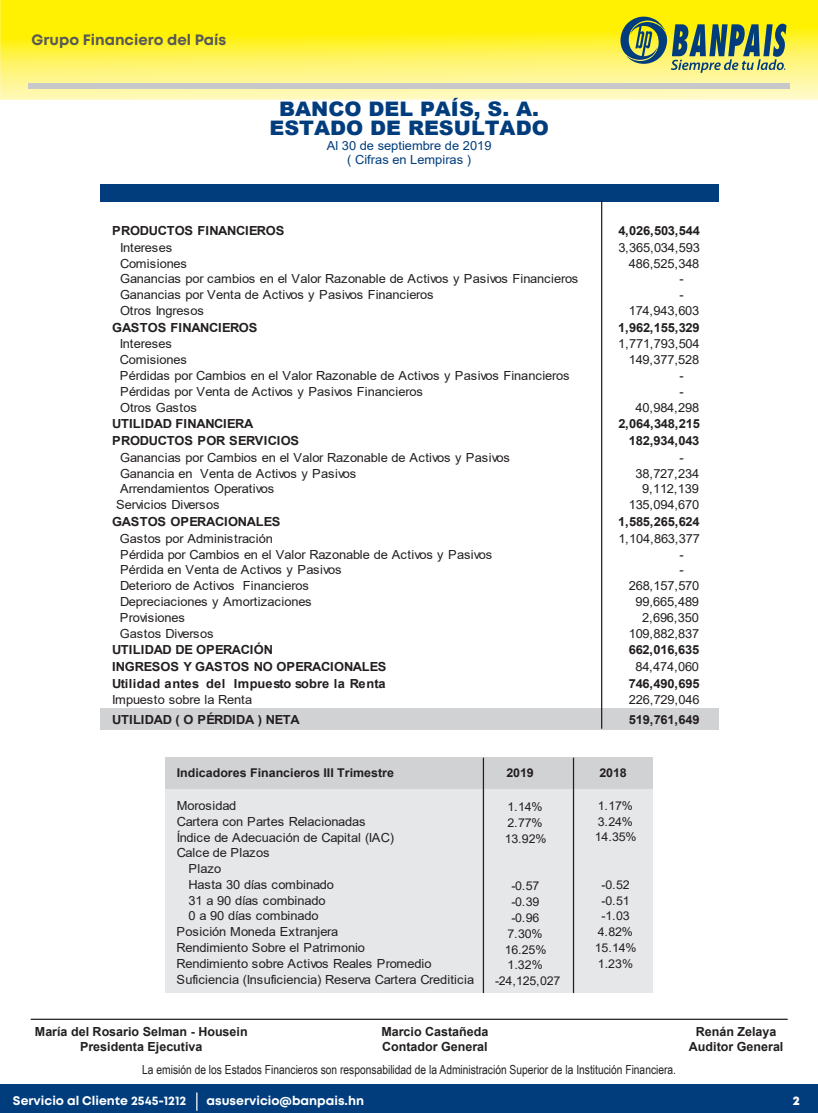
<style>
.page{position:relative;width:818px;height:1113px;background:#fff}
.page>*{position:absolute;margin:0;border:0;box-sizing:border-box;transform-origin:0 0}
.t1{font:900 20px/19.5px "Arial";color:#013d7d;text-align:center}
.t2{font:700 15px "Mont";color:#57585a}
.t3{font:12.5px "Arial";letter-spacing:-.015em;color:#231f20}
.t4{font:700 12.5px/15px "Arial";color:#231f20;text-align:center}
.t5{font:12.5px "Arial Narrow";color:#231f20}
.t6{font:700 12.5px "Arial";letter-spacing:-.03em;color:#231f20}
.t7{font:700 12.5px "Mont";color:#fff}
.t8{font:12.5px "Arial";color:#013d7d}
.t9{font:700 12.5px "Arial";letter-spacing:-.02em;color:#231f20}
.t10{font:800 12.5px "Mont";color:#fff}
.t11{font:12.12px/15.8px "Arial";letter-spacing:-.015em;color:#231f20}
.t12{font:700 12.12px "Arial";color:#231f20}
</style>
<div class="page">
<div style="left:100px;top:708px;width:618px;height:21px;background:#d1d2d4"></div>
<div style="left:0;top:1084px;width:817px;height:28px;background:#013d7d"></div>
<svg style="left:0;top:0;width:817px;height:100px;background:#fef348"></svg>
<div style="left:28px;top:83px;width:761px;height:6px;background:#c7c8ca"></div>
<svg style="left:620px;top:17px;width:166px;height:56px;background:#96a85d"></svg>
<hr style="left:31px;top:1018px;width:756px;height:1px;background:#231f20">
<div style="left:100px;top:184px;width:618px;height:17px;background:#013d7d"></div>
<hr style="left:600px;top:200px;width:2px;height:528px;background:#231f20">
<div style="left:165px;top:757px;width:487px;height:235px;background:#e6e7e9"></div>
<div style="left:165px;top:757px;width:487px;height:31px;background:#d1d2d4"></div>
<hr style="left:482px;top:757px;width:2px;height:236px;background:#231f20">
<hr style="left:572px;top:757px;width:2px;height:236px;background:#231f20">
<svg style="left:196px;top:1092px;width:1px;height:18px"></svg>
<p class="t2" style="left:32px;top:30px;width:196px">Grupo Financiero del País</p>
<h1 class="t1" style="left:269px;top:98px;width:281px">BANCO DEL PAÍS, S. A.<br>ESTADO DE RESULTADO</h1>
<p class="t8" style="left:347px;top:151px;width:125px">( Cifras en Lempiras )</p>
<p class="t8" style="left:327px;top:137px;width:166px">Al 30 de septiembre de 2019</p>
<p class="t6" style="left:112px;top:222px;width:174px">PRODUCTOS FINANCIEROS</p>
<p class="t4" style="left:618px;top:223px;width:83px">4,026,503,544</p>
<p class="t3" style="left:120px;top:239px;width:53px">Intereses</p>
<p class="t3" style="left:618px;top:239px;width:83px">3,365,034,593</p>
<p class="t3" style="left:120px;top:254px;width:68px">Comisiones</p>
<p class="t3" style="left:628px;top:254px;width:72px">486,525,348</p>
<p class="t3" style="left:120px;top:270px;width:459px">Ganancias por cambios en el Valor Razonable de Activos y Pasivos Financieros</p>
<p class="t3" style="left:679px;top:270px;width:6px">-</p>
<p class="t3" style="left:120px;top:286px;width:315px">Ganancias por Venta de Activos y Pasivos Financieros</p>
<p class="t3" style="left:679px;top:286px;width:6px">-</p>
<p class="t3" style="left:120px;top:302px;width:85px">Otros Ingresos</p>
<p class="t3" style="left:628px;top:302px;width:72px">174,943,603</p>
<p class="t4" style="left:112px;top:320px;width:147px">GASTOS FINANCIEROS</p>
<p class="t4" style="left:618px;top:320px;width:83px">1,962,155,329</p>
<p class="t3" style="left:120px;top:335px;width:53px">Intereses</p>
<p class="t3" style="left:618px;top:335px;width:83px">1,771,793,504</p>
<p class="t3" style="left:120px;top:351px;width:68px">Comisiones</p>
<p class="t3" style="left:628px;top:351px;width:72px">149,377,528</p>
<p class="t3" style="left:120px;top:367px;width:451px">Pérdidas por Cambios en el Valor Razonable de Activos y Pasivos Financieros</p>
<p class="t3" style="left:679px;top:367px;width:6px">-</p>
<p class="t3" style="left:120px;top:383px;width:304px">Pérdidas por Venta de Activos y Pasivos Financieros</p>
<p class="t3" style="left:679px;top:383px;width:6px">-</p>
<p class="t3" style="left:120px;top:398px;width:78px">Otros Gastos</p>
<p class="t3" style="left:635px;top:398px;width:65px">40,984,298</p>
<p class="t6" style="left:112px;top:415px;width:142px">UTILIDAD FINANCIERA</p>
<p class="t4" style="left:618px;top:416px;width:83px">2,064,348,215</p>
<p class="t4" style="left:112px;top:433px;width:188px">PRODUCTOS POR SERVICIOS</p>
<p class="t4" style="left:628px;top:433px;width:72px">182,934,043</p>
<p class="t3" style="left:120px;top:449px;width:391px">Ganancias por Cambios en el Valor Razonable de Activos y Pasivos</p>
<p class="t3" style="left:679px;top:449px;width:6px">-</p>
<p class="t3" style="left:120px;top:464px;width:238px">Ganancia en Venta de Activos y Pasivos</p>
<p class="t3" style="left:635px;top:464px;width:65px">38,727,234</p>
<p class="t3" style="left:120px;top:480px;width:155px">Arrendamientos Operativos</p>
<p class="t3" style="left:642px;top:480px;width:58px">9,112,139</p>
<p class="t3" style="left:116px;top:496px;width:105px">Servicios Diversos</p>
<p class="t3" style="left:628px;top:496px;width:72px">135,094,670</p>
<p class="t4" style="left:112px;top:514px;width:170px">GASTOS OPERACIONALES</p>
<p class="t4" style="left:618px;top:514px;width:83px">1,585,265,624</p>
<p class="t3" style="left:120px;top:529px;width:154px">Gastos por Administración</p>
<p class="t3" style="left:618px;top:529px;width:83px">1,104,863,377</p>
<p class="t3" style="left:120px;top:545px;width:373px">Pérdida por Cambios en el Valor Razonable de Activos y Pasivos</p>
<p class="t3" style="left:679px;top:545px;width:6px">-</p>
<p class="t3" style="left:120px;top:561px;width:223px">Pérdida en Venta de Activos y Pasivos</p>
<p class="t3" style="left:679px;top:561px;width:6px">-</p>
<p class="t3" style="left:120px;top:577px;width:190px">Deterioro de Activos Financieros</p>
<p class="t3" style="left:628px;top:577px;width:72px">268,157,570</p>
<p class="t3" style="left:120px;top:593px;width:193px">Depreciaciones y Amortizaciones</p>
<p class="t3" style="left:635px;top:593px;width:65px">99,665,489</p>
<p class="t3" style="left:120px;top:608px;width:66px">Provisiones</p>
<p class="t3" style="left:642px;top:608px;width:58px">2,696,350</p>
<p class="t3" style="left:120px;top:624px;width:95px">Gastos Diversos</p>
<p class="t3" style="left:628px;top:624px;width:72px">109,882,837</p>
<p class="t9" style="left:112px;top:641px;width:162px">UTILIDAD DE OPERACIÓN</p>
<p class="t4" style="left:628px;top:642px;width:72px">662,016,635</p>
<p class="t4" style="left:112px;top:659px;width:276px">INGRESOS Y GASTOS NO OPERACIONALES</p>
<p class="t3" style="left:635px;top:658px;width:65px">84,474,060</p>
<p class="t4" style="left:112px;top:676px;width:275px">Utilidad antes del Impuesto sobre la Renta</p>
<p class="t4" style="left:628px;top:676px;width:72px">746,490,695</p>
<p class="t3" style="left:112px;top:691px;width:141px">Impuesto sobre la Renta</p>
<p class="t3" style="left:628px;top:691px;width:72px">226,729,046</p>
<p class="t6" style="left:112px;top:710px;width:189px">UTILIDAD ( O PÉRDIDA ) NETA</p>
<p class="t4" style="left:628px;top:712px;width:72px">519,761,649</p>
<p class="t12" style="left:177px;top:764px;width:219px">Indicadores Financieros III Trimestre</p>
<p class="t12" style="left:506px;top:764px;width:29px">2019</p>
<p class="t12" style="left:599px;top:764px;width:29px">2018</p>
<p class="t3" style="left:177px;top:796px;width:61px">Morosidad</p>
<p class="t3" style="left:177px;top:812px;width:190px">Cartera con Partes Relacionadas</p>
<p class="t3" style="left:177px;top:828px;width:219px">Índice de Adecuación de Capital (IAC)</p>
<p class="t3" style="left:177px;top:844px;width:94px">Calce de Plazos</p>
<p class="t3" style="left:188px;top:860px;width:34px">Plazo</p>
<p class="t3" style="left:188px;top:875px;width:147px">Hasta 30 días combinado</p>
<p class="t3" style="left:188px;top:891px;width:138px">31 a 90 días combinado</p>
<p class="t3" style="left:188px;top:907px;width:131px">0 a 90 días combinado</p>
<p class="t3" style="left:176px;top:923px;width:163px">Posición Moneda Extranjera</p>
<p class="t3" style="left:176px;top:939px;width:190px">Rendimiento Sobre el Patrimonio</p>
<p class="t3" style="left:176px;top:954px;width:256px">Rendimiento sobre Activos Reales Promedio</p>
<p class="t3" style="left:176px;top:970px;width:299px">Suficiencia (Insuficiencia) Reserva Cartera Crediticia</p>
<p class="t11" style="left:504px;top:799px;width:43px">1.14%<br>2.77%<br>13.92%</p>
<p class="t11" style="left:495px;top:878px;width:67px;text-align:center">-0.57<br>-0.39<br>-0.96<br>7.30%<br>16.25%<br>1.32% -24,125,027</p>
<p class="t11" style="left:594px;top:797px;width:43px">1.17%<br>3.24%<br>14.35%</p>
<p class="t11" style="left:594px;top:876px;width:43px;text-align:center">-0.52 -0.51 -1.03<br>4.82%<br>15.14%<br>1.23%</p>
<p class="t4" style="left:35px;top:1024px;width:214px">María del Rosario Selman - Housein<br>Presidenta Ejecutiva</p>
<p class="t4" style="left:381px;top:1024px;width:108px;text-align:left">Marcio Castañeda<br>Contador General</p>
<p class="t4" style="left:688px;top:1024px;width:96px">Renán Zelaya<br>Auditor General</p>
<p class="t5" style="left:142px;top:1060px;width:535px">La emisión de los Estados Financieros son responsabilidad de la Administración Superior de la Institución Financiera.</p>
<p class="t7" style="left:13px;top:1092px;width:175px">Servicio al Cliente 2545-1212</p>
<p class="t7" style="left:206px;top:1092px;width:159px">asuservicio@banpais.hn</p>
<p class="t10" style="left:792px;top:1092px;width:9px">2</p>
</div>
